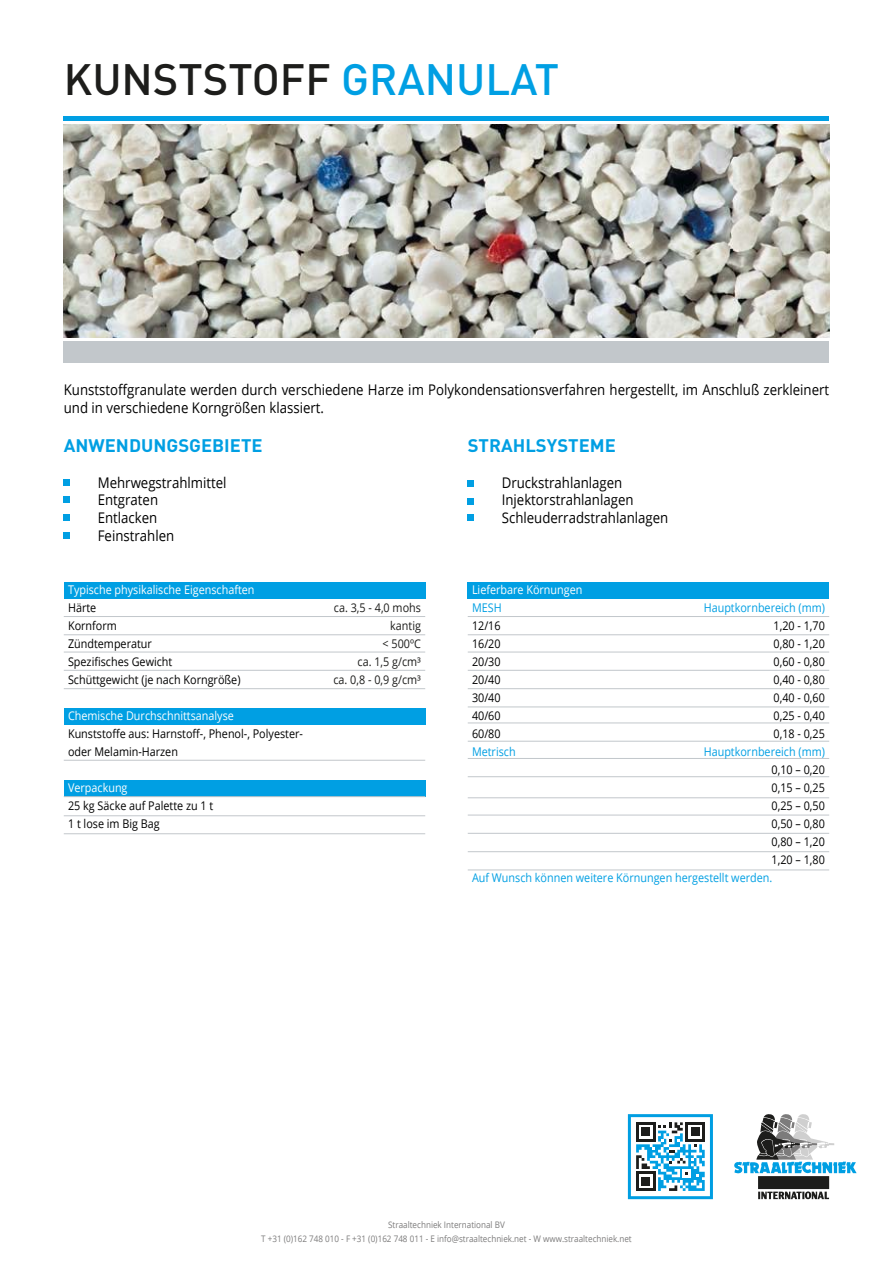
<style>
.page{position:relative;width:893px;height:1263px;background:#fff}
.page>*{position:absolute;margin:0;border:0;box-sizing:border-box;transform-origin:0 0}
.t1{font:500 43.35px "DIN";color:#1d1d1b}
.t2{font:700 18px "DIN";color:#009fe3}
.t3{font:14.7px/17.7px "Open Sans";color:#000;scale:.9 1}
.t4{font:12px/18px "Open Sans";color:#000;scale:.9 1}
.t5{font:12px "Open Sans";color:#009fe3;scale:.9 1}
.t6{font:12px "Open Sans";color:#fff;scale:.9 1}
.t7{font:12px/18px "Open Sans";color:#1d1d1b;text-align:right;scale:.9 1}
.t8{font:9px/13.5px "Open Sans";color:#7c7b7b;text-align:center;scale:.9 1}
.s1{color:#009fe3}
</style>
<div class="page">
<svg style="left:628px;top:1114px;width:85px;height:85px"></svg>
<div style="left:758px;top:1176px;width:71px;height:13px;background:#1d1d1b"></div>
<svg style="left:758px;top:1191px;width:71px;height:8px"></svg>
<svg style="left:734px;top:1114px;width:123px;height:60px"></svg>
<img style="left:64px;top:125px;width:765px;height:212px">
<div style="left:64px;top:342px;width:765px;height:21px;background:#c2c7cb"></div>
<div style="left:64px;top:116px;width:765px;height:5px;background:#009fe3"></div>
<svg style="left:64px;top:479px;width:6px;height:6px"></svg>
<div style="left:64px;top:496px;width:6px;height:7px;background:#009fe3"></div>
<div style="left:64px;top:532px;width:6px;height:7px;background:#009fe3"></div>
<div style="left:64px;top:780px;width:361px;height:17px;background:#009fe3"></div>
<div style="left:64px;top:708px;width:361px;height:16px;background:#009fe3"></div>
<div style="left:64px;top:582px;width:361px;height:16px;background:#009fe3"></div>
<div style="left:468px;top:582px;width:361px;height:16px;background:#009fe3"></div>
<hr style="left:64px;top:616px;width:361px;height:1px;background:#c2c7cb">
<hr style="left:64px;top:634px;width:361px;height:1px;background:#c2c7cb">
<hr style="left:64px;top:652px;width:361px;height:1px;background:#c2c7cb">
<hr style="left:64px;top:670px;width:361px;height:1px;background:#c2c7cb">
<hr style="left:64px;top:688px;width:361px;height:1px;background:#c2c7cb">
<hr style="left:64px;top:760px;width:361px;height:1px;background:#c2c7cb">
<hr style="left:64px;top:796px;width:361px;height:1px;background:#c2c7cb">
<hr style="left:468px;top:616px;width:361px;height:1px;background:#c2c7cb">
<hr style="left:468px;top:634px;width:361px;height:1px;background:#c2c7cb">
<hr style="left:468px;top:652px;width:361px;height:1px;background:#c2c7cb">
<hr style="left:468px;top:670px;width:361px;height:1px;background:#c2c7cb">
<hr style="left:468px;top:688px;width:361px;height:1px;background:#c2c7cb">
<hr style="left:468px;top:706px;width:361px;height:1px;background:#c2c7cb">
<hr style="left:468px;top:722px;width:361px;height:1px;background:#c2c7cb">
<hr style="left:468px;top:741px;width:361px;height:1px;background:#c2c7cb">
<hr style="left:468px;top:758px;width:361px;height:1px;background:#c2c7cb">
<hr style="left:468px;top:776px;width:361px;height:1px;background:#c2c7cb">
<hr style="left:468px;top:797px;width:361px;height:1px;background:#c2c7cb">
<hr style="left:64px;top:815px;width:361px;height:1px;background:#c2c7cb">
<hr style="left:64px;top:833px;width:361px;height:1px;background:#c2c7cb">
<hr style="left:468px;top:815px;width:361px;height:1px;background:#c2c7cb">
<hr style="left:468px;top:833px;width:361px;height:1px;background:#c2c7cb">
<hr style="left:468px;top:851px;width:361px;height:1px;background:#c2c7cb">
<hr style="left:468px;top:869px;width:361px;height:1px;background:#c2c7cb">
<div style="left:64px;top:514px;width:6px;height:7px;background:#009fe3"></div>
<div style="left:468px;top:480px;width:6px;height:7px;background:#009fe3"></div>
<svg style="left:468px;top:498px;width:6px;height:6px"></svg>
<div style="left:468px;top:514px;width:6px;height:7px;background:#009fe3"></div>
<h1 class="t1" style="left:64px;top:55px;width:497px">KUNSTSTOFF <span class="s1">GRANULAT</span></h1>
<p class="t3" style="left:64px;top:381px;width:852px">Kunststoffgranulate werden durch verschiedene Harze im Polykondensationsverfahren hergestellt, im Anschluß zerkleinert und in verschiedene Korngrößen klassiert.</p>
<h2 class="t2" style="left:64px;top:436px;width:200px">ANWENDUNGSGEBIETE</h2>
<p class="t3" style="left:98px;top:473px;width:145px">Mehrwegstrahlmittel<br>Entgraten<br>Entlacken<br>Feinstrahlen</p>
<h2 class="t2" style="left:468px;top:436px;width:150px">STRAHLSYSTEME</h2>
<p class="t3" style="left:502px;top:473px;width:187px">Druckstrahlanlagen<br>Injektorstrahlanlagen<br>Schleuderradstrahlanlagen</p>
<p class="t6" style="left:68px;top:581px;width:209px">Typische physikalische Eigenschaften</p>
<p class="t4" style="left:68px;top:598px;width:193px">Härte<br>Kornform<br>Zündtemperatur<br>Spezifisches Gewicht<br>Schüttgewicht (je nach Korngröße)</p>
<p class="t6" style="left:68px;top:707px;width:186px">Chemische Durchschnittsanalyse</p>
<p class="t4" style="left:68px;top:724px;width:263px">Kunststoffe aus: Harnstoff-, Phenol-, Polyester&shy;oder Melamin-Harzen</p>
<p class="t6" style="left:68px;top:779px;width:68px">Verpackung</p>
<p class="t4" style="left:68px;top:796px;width:163px">25 kg Säcke auf Palette zu 1 t<br>1 t lose im Big Bag</p>
<p class="t6" style="left:472px;top:581px;width:124px">Lieferbare Körnungen</p>
<p class="t5" style="left:472px;top:599px;width:34px">MESH</p>
<p class="t4" style="left:472px;top:616px;width:33px;text-align:justify">12/16<br>16/20<br>20/30<br>20/40<br>30/40<br>40/60<br>60/80</p>
<p class="t5" style="left:472px;top:743px;width:50px">Metrisch</p>
<p class="t7" style="left:333px;top:598px;width:99px">ca. 3,5 - 4,0 mohs kantig<br>&lt; 500ºC<br>ca. 1,5 g/cm³<br>ca. 0,8 - 0,9 g/cm³</p>
<p class="t5" style="left:704px;top:599px;width:136px">Hauptkornbereich (mm)</p>
<p class="t4" style="left:773px;top:616px;width:59px;text-align:justify">1,20 - 1,70<br>0,80 - 1,20<br>0,60 - 0,80<br>0,40 - 0,80<br>0,40 - 0,60<br>0,25 - 0,40<br>0,18 - 0,25</p>
<p class="t5" style="left:704px;top:743px;width:136px">Hauptkornbereich (mm)</p>
<p class="t4" style="left:772px;top:760px;width:61px;text-align:justify">0,10 – 0,20<br>0,15 – 0,25<br>0,25 – 0,50<br>0,50 – 0,80<br>0,80 – 1,20<br>1,20 – 1,80</p>
<p class="t5" style="left:472px;top:869px;width:335px">Auf Wunsch können weitere Körnungen hergestellt werden.</p>
<p class="t8" style="left:261px;top:1218px;width:413px">Straaltechniek International BV<br>T +31 (0)162 748 010 - F +31 (0)162 748 011 - E info@straaltechniek.net - W www.straaltechniek.net</p>
</div>
